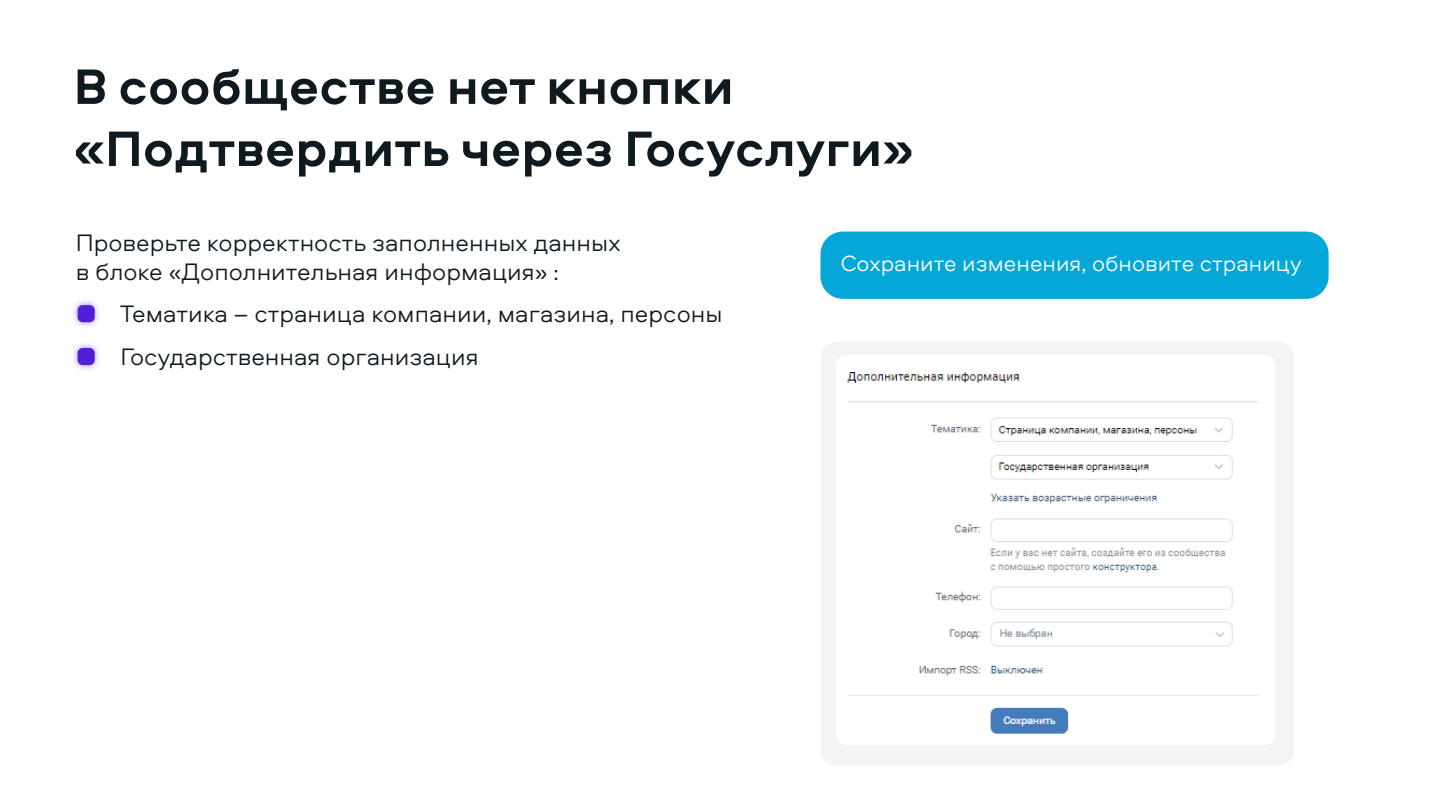
<style>
.page{position:relative;width:1440px;height:810px;background:#fff}
.page>*{position:absolute;margin:0;border:0;box-sizing:border-box;transform-origin:0 0}
.t1{font:700 51.75px/62.1px "Aeroport";color:#0f1a20}
.t2{font:300 24.83px/29.2px "Aeroport";color:#0f1a20}
.t3{font:300 22.95px "Aeroport";color:#fff}
</style>
<div class="page">
<img style="left:73px;top:343px;width:26px;height:27px">
<div style="left:78px;top:348px;width:17px;height:17px;background:#541ed6;border-radius:5px"></div>
<img style="left:73px;top:300px;width:26px;height:27px">
<div style="left:78px;top:305px;width:17px;height:17px;background:#541ed6;border-radius:5px"></div>
<div style="left:820px;top:232px;width:509px;height:67px;background:#05a7d8;border-radius:22px"></div>
<div style="left:820px;top:342px;width:474px;height:424px;background:#f4f4f4;border-radius:16px"></div>
<div style="left:837px;top:355px;width:438px;height:390px;background:#fff"></div>
<img style="left:836px;top:355px;width:427px;height:382px">
<h1 class="t1" style="left:74px;top:53px;width:842px">В сообществе нет кнопки «Подтвердить через Госуслуги»</h1>
<p class="t2" style="left:76px;top:227px;width:546px">Проверьте корректность заполненных данных в блоке «Дополнительная информация» :</p>
<p class="t2" style="left:120px;top:291px;width:604px;line-height:43px">Тематика – страница компании, магазина, персоны<br>Государственная организация</p>
<p class="t3" style="left:841px;top:248px;width:462px">Сохраните изменения, обновите страницу</p>
</div>
